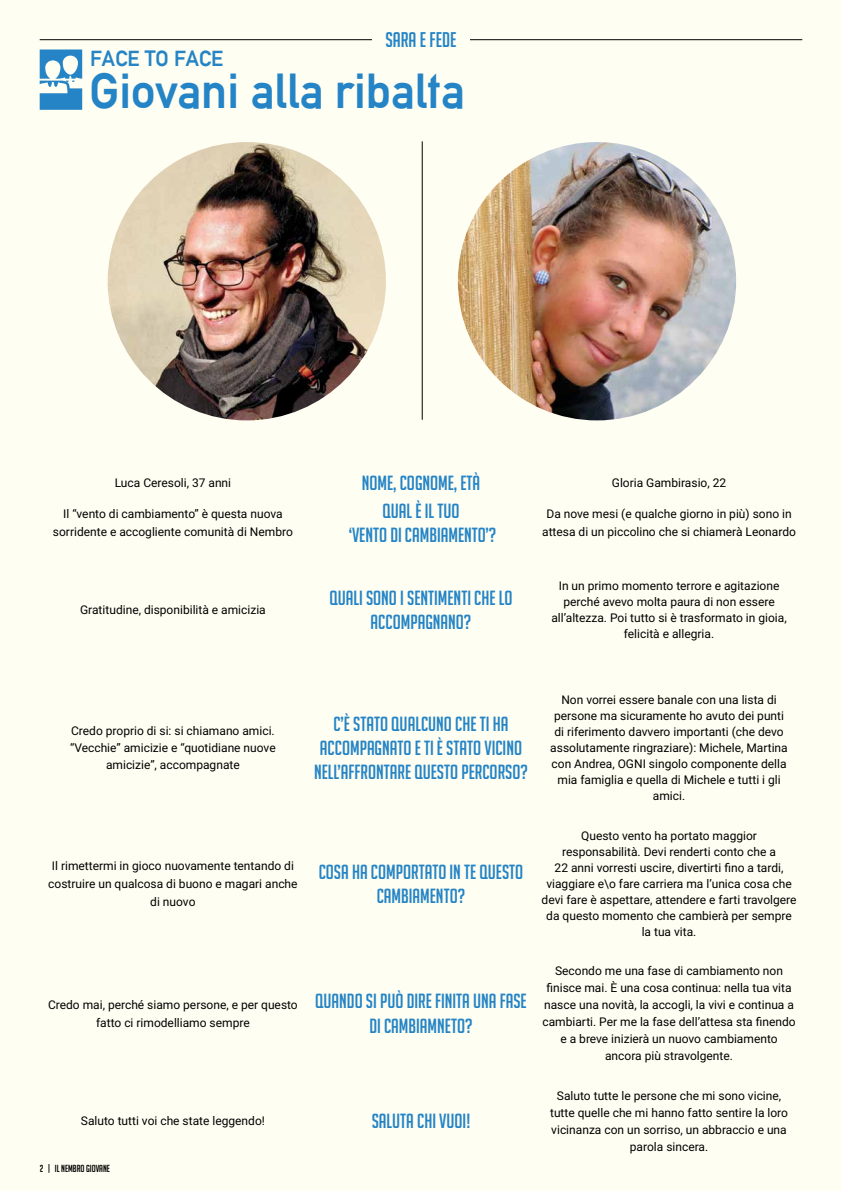
<style>
.page{position:relative;width:842px;height:1191px;background:#fffef2}
.page>*{position:absolute;margin:0;border:0;box-sizing:border-box;transform-origin:0 0}
.t1{font:49px "Alte DIN1451 Mittelschriftgepraegt";color:#2484c6}
.t2{font:21.7px "Alte DIN1451 Mittelschriftgepraegt";color:#2484c6}
.t3{font:20.7px "Big Noodle Titling";color:#2484c6}
.t4{font:20px/24px "Big Noodle Titling";color:#2484c6;text-align:center}
.t5{font:12px/16px "Roboto";color:#000;text-align:center}
.t6{font:10px "Big Noodle Titling";color:#000}
</style>
<div class="page">
<hr style="left:40px;top:39px;width:762px;height:1px;background:#000">
<div style="left:372px;top:22px;width:98px;height:35px;background:#fffef2"></div>
<img style="left:108px;top:142px;width:278px;height:278px;border-radius:139px">
<img style="left:458px;top:142px;width:278px;height:278px;border-radius:139px">
<hr style="left:422px;top:141px;width:1px;height:279px;background:#000">
<svg style="left:40px;top:49px;width:42px;height:61px"></svg>
<h2 class="t2" style="left:90px;top:46px;width:135px">FACE TO FACE</h2>
<h3 class="t3" style="left:385px;top:28px;width:73px">SARA E FEDE</h3>
<h1 class="t1" style="left:90px;top:62px;width:376px">Giovani alla ribalta</h1>
<p class="t5" style="left:115px;top:475px;width:118px">Luca Ceresoli, 37 anni</p>
<h3 class="t4" style="left:362px;top:471px;width:120px">NOME, COGNOME, ETÀ</h3>
<p class="t5" style="left:612px;top:475px;width:116px">Gloria Gambirasio, 22</p>
<p class="t5" style="left:53px;top:504px;width:241px;line-height:18px">Il “vento di cambiamento” è questa nuova sorridente e accogliente comunità di Nembro</p>
<h3 class="t4" style="left:349px;top:498px;width:149px">QUAL È IL TUO<br>‘VENTO DI CAMBIAMENTO’?</h3>
<p class="t5" style="left:542px;top:504px;width:255px;line-height:18px">Da nove mesi (e qualche giorno in più) sono in attesa di un piccolino che si chiamerà Leonardo</p>
<p class="t5" style="left:80px;top:601px;width:187px">Gratitudine, disponibilità e amicizia</p>
<p class="t5" style="left:70px;top:722px;width:207px;line-height:17px">Credo proprio di si: si chiamano amici. “Vecchie” amicizie e “quotidiane nuove amicizie”, accompagnate</p>
<h3 class="t4" style="left:329px;top:586px;width:185px">QUALI SONO I SENTIMENTI CHE LO<br>ACCOMPAGNANO?</h3>
<p class="t5" style="left:551px;top:577px;width:237px">In un primo momento terrore e agitazione perché avevo molta paura di non essere all’altezza. Poi tutto si è trasformato in gioia, felicità e allegria.</p>
<h3 class="t4" style="left:314px;top:712px;width:215px">C’È STATO QUALCUNO CHE TI HA<br>ACCOMPAGNATO E TI È STATO VICINO<br>NELL’AFFRONTARE QUESTO PERCORSO?</h3>
<p class="t5" style="left:550px;top:691px;width:239px">Non vorrei essere banale con una lista di persone ma sicuramente ho avuto dei punti di riferimento davvero importanti (che devo assolutamente ringraziare): Michele, Martina con Andrea, OGNI singolo componente della mia famiglia e quella di Michele e tutti i gli amici.</p>
<p class="t5" style="left:48px;top:856px;width:251px;line-height:18px">Il rimettermi in gioco nuovamente tentando di costruire un qualcosa di buono e magari anche di nuovo</p>
<h3 class="t4" style="left:319px;top:859px;width:206px">COSA HA COMPORTATO IN TE QUESTO<br>CAMBIAMENTO?</h3>
<p class="t5" style="left:48px;top:995px;width:251px;line-height:18px">Credo mai, perché siamo persone, e per questo fatto ci rimodelliamo sempre</p>
<h3 class="t4" style="left:315px;top:989px;width:213px">QUANDO SI PUÒ DIRE FINITA UNA FASE<br>DI CAMBIAMNETO?</h3>
<p class="t5" style="left:81px;top:1112px;width:186px">Saluto tutti voi che state leggendo!</p>
<h3 class="t4" style="left:372px;top:1108px;width:100px">SALUTA CHI VUOI!</h3>
<p class="t6" style="left:40px;top:1163px;width:72px">2 | IL NEMBRO GIOVANE</p>
<p class="t5" style="left:542px;top:827px;width:256px">Questo vento ha portato maggior responsabilità. Devi renderti conto che a<br>22 anni vorresti uscire, divertirti fino a tardi, viaggiare e\o fare carriera ma l’unica cosa che devi fare è aspettare, attendere e farti travolgere da questo momento che cambierà per sempre la tua vita.</p>
<p class="t5" style="left:542px;top:962px;width:255px;line-height:17px">Secondo me una fase di cambiamento non finisce mai. È una cosa continua: nella tua vita nasce una novità, la accogli, la vivi e continua a cambiarti. Per me la fase dell’attesa sta finendo e a breve inizierà un nuovo cambiamento ancora più stravolgente.</p>
<p class="t5" style="left:550px;top:1086px;width:239px;line-height:17px">Saluto tutte le persone che mi sono vicine, tutte quelle che mi hanno fatto sentire la loro vicinanza con un sorriso, un abbraccio e una parola sincera.</p>
</div>
